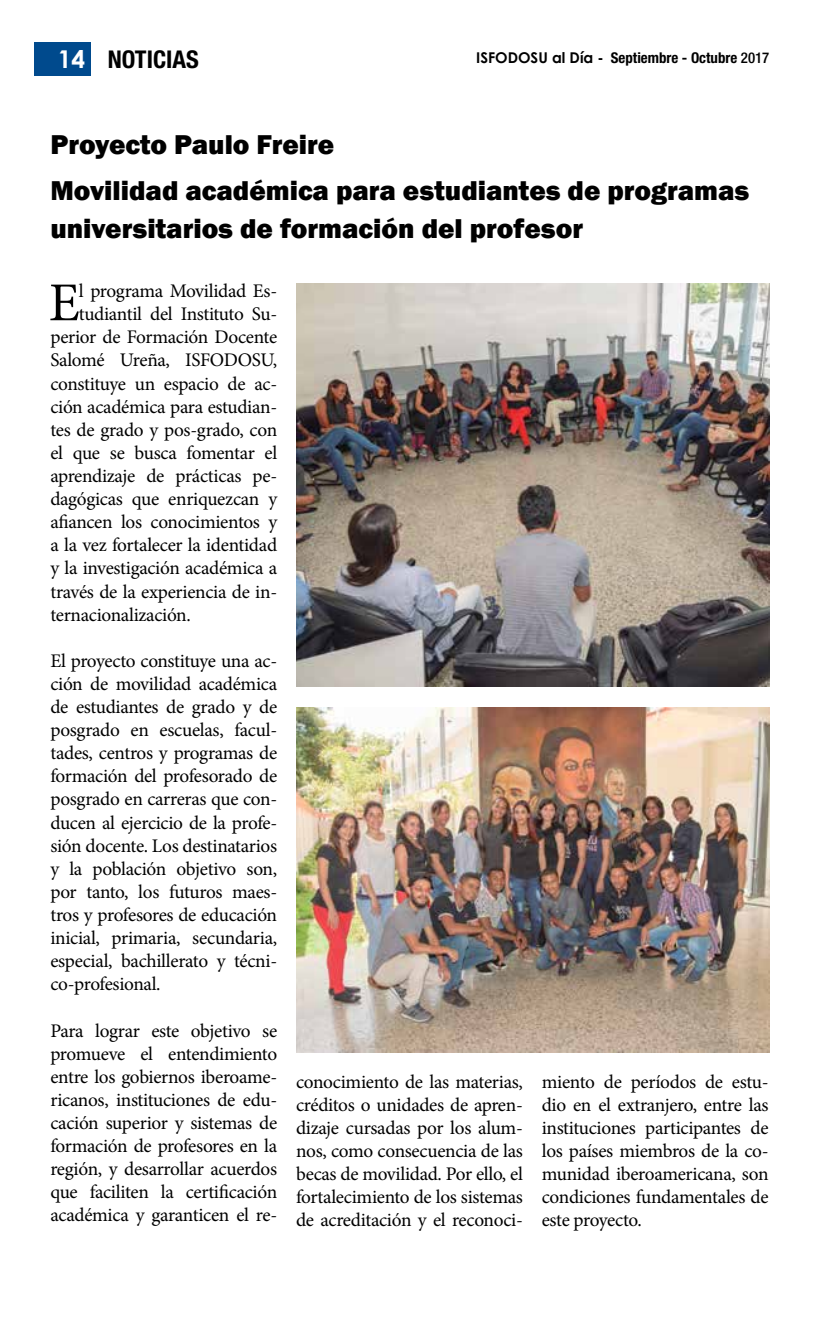
<style>
.page{position:relative;width:819px;height:1336px;background:#fff}
.page>*{position:absolute;margin:0;border:0;box-sizing:border-box;transform-origin:0 0}
.t1{font:54.77px "Minion Pro";color:#000}
.t2{font:800 28px/46.2px "Franklin Gothic";color:#000}
.t3{font:700 condensed 24.5px "Helvetica Neue";color:#000}
.t4{font:19.25px/23.1px "Minion Pro";letter-spacing:-.015em;color:#000;text-align:justify}
.t5{font:700 condensed 14.88px "Helvetica Neue";color:#000}
.s1{font-family:"Century Gothic";font-stretch:normal;color:#fff}
.s2{font-family:"Century Gothic";font-stretch:normal}
.s3{font-weight:500}
</style>
<div class="page">
<div style="left:34px;top:42px;width:57px;height:34px;background:#004a8d"></div>
<img style="left:296px;top:707px;width:473px;height:345px">
<img style="left:296px;top:283px;width:473px;height:403px">
<p class="t3" style="left:58px;top:45px;width:141px"><span class="s1">14</span> noticias</p>
<p class="t5" style="left:476px;top:48px;width:295px"><span class="s2">ISFODOSU al Día -</span> Septiembre - Octubre <span class="s3">2017</span></p>
<h2 class="t2" style="left:50px;top:121px;width:700px">Proyecto Paulo Freire<br>Movilidad académica para estudiantes de programas</h2>
<h2 class="t2" style="left:50px;top:206px;width:534px">universitarios de formación del profesor</h2>
<h1 class="t1" style="left:49px;top:266px;width:33px">E</h1>
<p class="t4" style="left:79px;top:279px;width:200px">l programa Movilidad Es-</p>
<p class="t4" style="left:79px;top:303px;width:200px">tudiantil del Instituto Su-</p>
<p class="t4" style="left:50px;top:326px;width:228px">perior de Formación Docente</p>
<p class="t4" style="left:50px;top:349px;width:228px">Salomé Ureña, ISFODOSU,</p>
<p class="t4" style="left:50px;top:372px;width:228px">constituye un espacio de ac-</p>
<p class="t4" style="left:50px;top:395px;width:228px">ción académica para estudian-</p>
<p class="t4" style="left:50px;top:418px;width:228px">tes de grado y pos-grado, con</p>
<p class="t4" style="left:50px;top:441px;width:228px">el que se busca fomentar el</p>
<p class="t4" style="left:50px;top:464px;width:228px">aprendizaje de prácticas pe-</p>
<p class="t4" style="left:50px;top:487px;width:228px">dagógicas que enriquezcan y</p>
<p class="t4" style="left:50px;top:510px;width:228px">afiancen los conocimientos y</p>
<p class="t4" style="left:50px;top:534px;width:228px">a la vez fortalecer la identidad</p>
<p class="t4" style="left:50px;top:557px;width:228px">y la investigación académica a</p>
<p class="t4" style="left:50px;top:580px;width:228px">través de la experiencia de in-</p>
<p class="t4" style="left:50px;top:603px;width:142px">ternacionalización.</p>
<p class="t4" style="left:50px;top:649px;width:228px">El proyecto constituye una ac&shy;ción de movilidad académica de estudiantes de grado y de posgrado en escuelas, facul&shy;tades, centros y programas de formación del profesorado de posgrado en carreras que con&shy;ducen al ejercicio de la profe&shy;sión docente. Los destinatarios y la población objetivo son, por tanto, los futuros maes&shy;tros y profesores de educación inicial, primaria, secundaria, especial, bachillerato y técni&shy;co-profesional.</p>
<p class="t4" style="left:50px;top:1019px;width:228px">Para lograr este objetivo se promueve el entendimiento entre los gobiernos iberoame&shy;ricanos, instituciones de edu&shy;cación superior y sistemas de formación de profesores en la región, y desarrollar acuerdos que faciliten la certificación académica y garanticen el re-</p>
<p class="t4" style="left:296px;top:1070px;width:228px">conocimiento de las materias, créditos o unidades de apren&shy;dizaje cursadas por los alum&shy;nos, como consecuencia de las becas de movilidad. Por ello, el fortalecimiento de los sistemas de acreditación y el reconoci-</p>
<p class="t4" style="left:542px;top:1070px;width:228px">miento de períodos de estu&shy;dio en el extranjero, entre las instituciones participantes de los países miembros de la co&shy;munidad iberoamericana, son condiciones fundamentales de este proyecto.</p>
</div>
